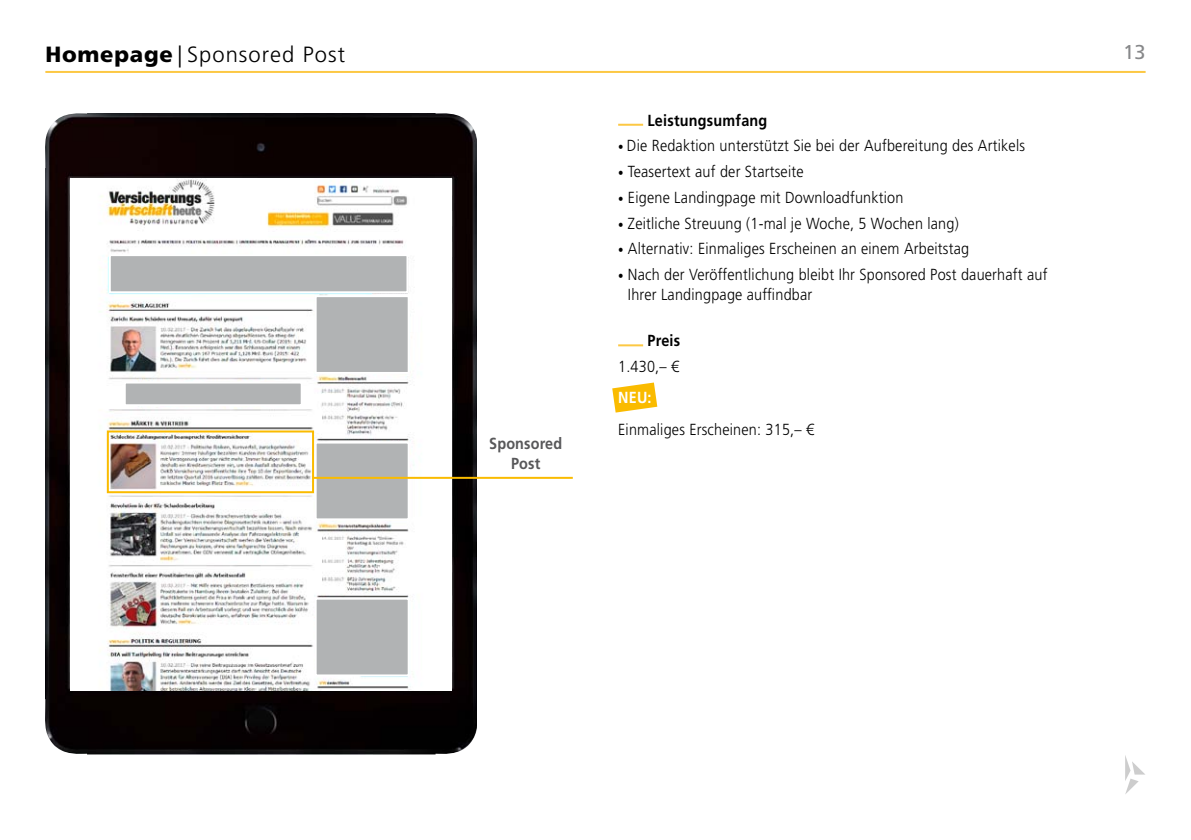
<style>
.page{position:relative;width:1191px;height:840px;background:#fff}
.page>*{position:absolute;margin:0;border:0;box-sizing:border-box;transform-origin:0 0}
.t1{font:300 22px "Frutiger LT Pro";letter-spacing:.045em;color:#000}
.t2{font:20px "Frutiger LT Pro";color:#87888a}
.t3{font:300 16px/20px "Frutiger LT Pro";letter-spacing:.015em;color:#000;scale:.9 1}
.t4{font:700 16px "Frutiger LT Pro";letter-spacing:.015em;color:#000;scale:.9 1}
.t5{font:700 16px/20px "Frutiger LT Pro";letter-spacing:.01em;color:#58585a;text-align:center;scale:.9 1}
.t6{font:700 16px "Frutiger LT Pro";color:#fff;scale:.9 1}
.s1{font-weight:900}
.s2{font-size:12px}
</style>
<div class="page">
<hr style="left:45px;top:71px;width:1100px;height:2px;background:#fcc844">
<svg style="left:1125px;top:755px;width:20px;height:39px"></svg>
<svg style="left:612px;top:382px;width:45px;height:30px"></svg>
<img style="left:45px;top:113px;width:432px;height:641px">
<svg style="left:45px;top:113px;width:42px;height:58px;background:#312527"></svg>
<svg style="left:435px;top:113px;width:42px;height:58px;background:#251e1e"></svg>
<svg style="left:45px;top:695px;width:42px;height:59px;background:#1f1b1c"></svg>
<svg style="left:435px;top:695px;width:42px;height:60px;background:#1b191a"></svg>
<img style="left:71px;top:179px;width:380px;height:511px">
<div style="left:109px;top:254px;width:299px;height:39px;background:#b1b3b4;border:2px solid #fff"></div>
<div style="left:315px;top:295px;width:95px;height:79px;background:#b1b3b4;border:2px solid #fff"></div>
<div style="left:315px;top:441px;width:95px;height:79px;background:#b1b3b4;border:2px solid #fff"></div>
<div style="left:315px;top:597px;width:95px;height:79px;background:#b1b3b4;border:2px solid #fff"></div>
<hr style="left:312px;top:476px;width:261px;height:2px;background:#fabb00">
<div style="left:124px;top:381px;width:179px;height:25px;background:#b1b3b4;border:2px solid #fff"></div>
<div style="left:107px;top:430px;width:207px;height:63px;border:2px solid #fabb00"></div>
<hr style="left:618px;top:124px;width:25px;height:2px;background:#fcc844">
<hr style="left:618px;top:344px;width:25px;height:2px;background:#fcc844">
<h1 class="t1" style="left:45px;top:41px;width:301px"><span class="s1">Homepage</span> | Sponsored Post</h1>
<p class="t2" style="left:1123px;top:41px;width:24px">13</p>
<p class="t5" style="left:489px;top:433px;width:82px">Sponsored<br>Post</p>
<p class="t4" style="left:647px;top:111px;width:135px">Leistungsumfang</p>
<p class="t3" style="left:618px;top:136px;width:453px"><span class="s2">•</span> Die Redaktion unterstützt Sie bei der Aufbereitung des Artikels</p>
<p class="t3" style="left:618px;top:162px;width:208px"><span class="s2">•</span> Teasertext auf der Startseite</p>
<p class="t3" style="left:618px;top:187px;width:318px"><span class="s2">•</span> Eigene Landingpage mit Downloadfunktion</p>
<p class="t3" style="left:618px;top:213px;width:380px"><span class="s2">•</span> Zeitliche Streuung (1-mal je Woche, 5 Wochen lang)</p>
<p class="t3" style="left:618px;top:239px;width:391px"><span class="s2">•</span> Alternativ: Einmaliges Erscheinen an einem Arbeitstag</p>
<p class="t3" style="left:628px;top:264px;width:468px;text-indent:-10px"><span class="s2">•</span> Nach der Veröffentlichung bleibt Ihr Sponsored Post dauerhaft auf<br>Ihrer Landingpage auffindbar</p>
<p class="t4" style="left:647px;top:331px;width:38px">Preis</p>
<p class="t3" style="left:618px;top:356px;width:69px">1.430,– €</p>
<p class="t6" style="left:618px;top:388px;width:39px">NEU:</p>
<p class="t3" style="left:618px;top:419px;width:219px">Einmaliges Erscheinen: 315,– €</p>
</div>
